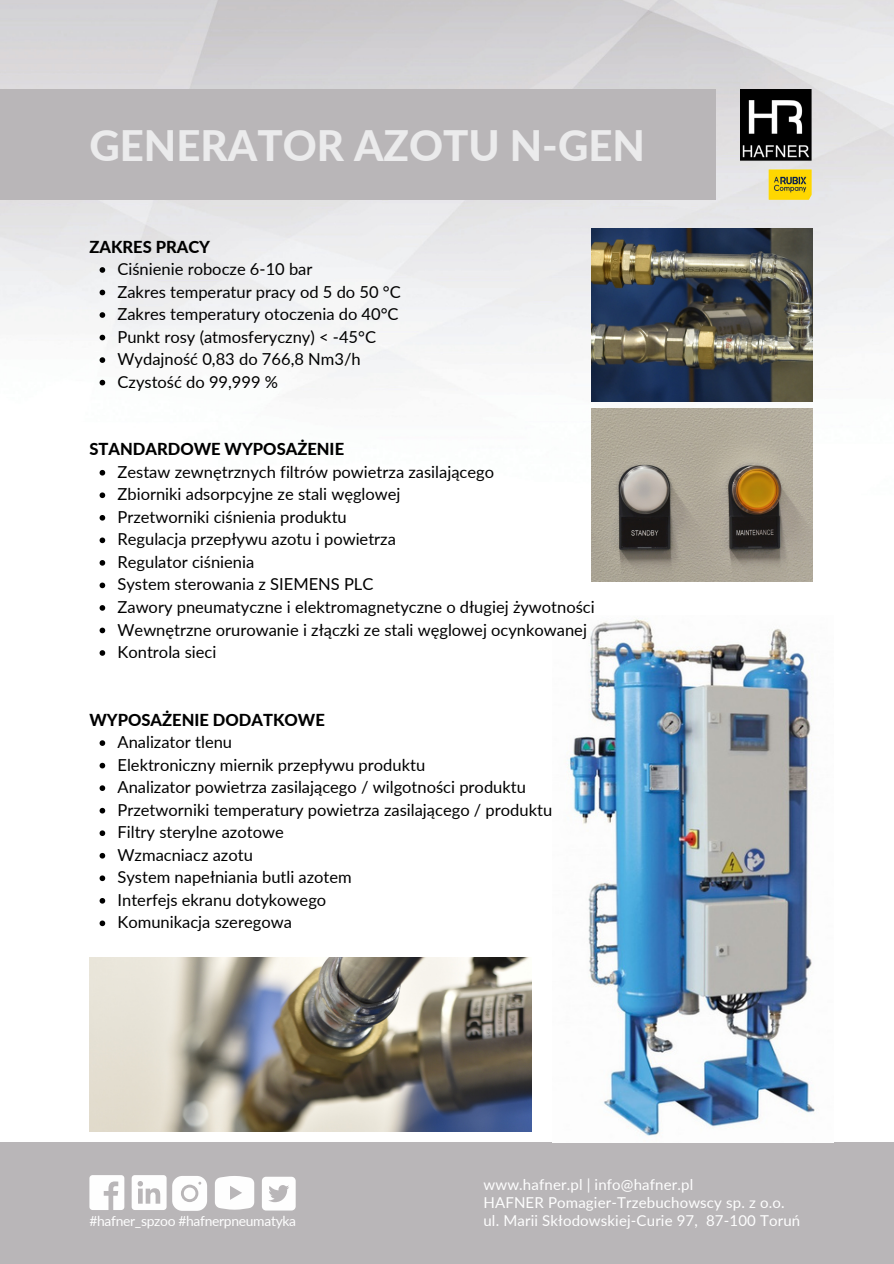
<style>
.page{position:relative;width:894px;height:1264px;background:#fff}
.page>*{position:absolute;margin:0;border:0;box-sizing:border-box;transform-origin:0 0}
.t1{font:800 42px "Lato";color:#ebebec}
.t2{font:16.5px "Lato";color:#000}
.t3{font:800 16.5px "Lato";color:#000}
.t4{font:15px "Lato";letter-spacing:.01em;color:#fefefe}
.t5{font:13.8px "Lato";letter-spacing:-.02em;color:#fefefe}
</style>
<div class="page">
<div style="left:0;top:1142px;width:893px;height:121px;background:#b9b6b8"></div>
<img style="left:0;top:0;width:893px;height:557px">
<img style="left:740px;top:89px;width:71px;height:111px">
<svg style="left:262px;top:1176px;width:33px;height:34px"></svg>
<svg style="left:215px;top:1176px;width:39px;height:33px"></svg>
<svg style="left:89px;top:1175px;width:35px;height:34px"></svg>
<svg style="left:132px;top:1175px;width:34px;height:34px"></svg>
<svg style="left:172px;top:1176px;width:35px;height:34px"></svg>
<div style="left:0;top:89px;width:715px;height:111px;background:#b9b6b8"></div>
<img style="left:568px;top:619px;width:247px;height:517px">
<svg style="left:99px;top:267px;width:6px;height:6px"></svg>
<svg style="left:99px;top:290px;width:6px;height:5px"></svg>
<svg style="left:99px;top:312px;width:6px;height:6px"></svg>
<svg style="left:99px;top:335px;width:6px;height:5px"></svg>
<svg style="left:99px;top:357px;width:6px;height:6px"></svg>
<svg style="left:99px;top:380px;width:6px;height:5px"></svg>
<svg style="left:99px;top:470px;width:6px;height:5px"></svg>
<svg style="left:99px;top:492px;width:6px;height:6px"></svg>
<svg style="left:99px;top:515px;width:6px;height:5px"></svg>
<svg style="left:99px;top:537px;width:6px;height:6px"></svg>
<svg style="left:99px;top:560px;width:6px;height:5px"></svg>
<svg style="left:99px;top:582px;width:6px;height:6px"></svg>
<svg style="left:99px;top:605px;width:6px;height:5px"></svg>
<svg style="left:99px;top:627px;width:6px;height:6px"></svg>
<svg style="left:99px;top:650px;width:6px;height:5px"></svg>
<svg style="left:99px;top:740px;width:6px;height:6px"></svg>
<svg style="left:99px;top:762px;width:6px;height:6px"></svg>
<svg style="left:99px;top:785px;width:6px;height:6px"></svg>
<svg style="left:99px;top:807px;width:6px;height:6px"></svg>
<svg style="left:99px;top:830px;width:6px;height:6px"></svg>
<svg style="left:99px;top:853px;width:6px;height:5px"></svg>
<svg style="left:99px;top:875px;width:6px;height:6px"></svg>
<svg style="left:99px;top:898px;width:6px;height:5px"></svg>
<svg style="left:99px;top:920px;width:6px;height:6px"></svg>
<img style="left:89px;top:957px;width:442px;height:174px">
<img style="left:591px;top:408px;width:221px;height:174px">
<img style="left:591px;top:228px;width:221px;height:174px">
<p class="t1" style="left:89px;top:119px;width:557px">GENERATOR AZOTU N-GEN</p>
<p class="t3" style="left:89px;top:236px;width:122px">ZAKRES PRACY</p>
<p class="t2" style="left:117px;top:259px;width:196px">Ciśnienie robocze 6-10 bar</p>
<p class="t2" style="left:117px;top:281px;width:285px">Zakres temperatur pracy od 5 do 50 °C</p>
<p class="t2" style="left:117px;top:304px;width:282px">Zakres temperatury otoczenia do 40°C</p>
<p class="t2" style="left:117px;top:326px;width:260px">Punkt rosy (atmosferyczny) &lt; -45°C</p>
<p class="t2" style="left:117px;top:349px;width:244px">Wydajność 0,83 do 766,8 Nm3/h</p>
<p class="t2" style="left:117px;top:371px;width:162px">Czystość do 99,999 %</p>
<p class="t3" style="left:89px;top:439px;width:256px">STANDARDOWE WYPOSAŻENIE</p>
<p class="t2" style="left:117px;top:461px;width:378px">Zestaw zewnętrznych filtrów powietrza zasilającego</p>
<p class="t2" style="left:117px;top:484px;width:284px">Zbiorniki adsorpcyjne ze stali węglowej</p>
<p class="t2" style="left:117px;top:506px;width:231px">Przetworniki ciśnienia produktu</p>
<p class="t2" style="left:117px;top:529px;width:280px">Regulacja przepływu azotu i powietrza</p>
<p class="t2" style="left:117px;top:551px;width:138px">Regulator ciśnienia</p>
<p class="t2" style="left:117px;top:574px;width:257px">System sterowania z SIEMENS PLC</p>
<p class="t2" style="left:117px;top:596px;width:478px">Zawory pneumatyczne i elektromagnetyczne o długiej żywotności</p>
<p class="t2" style="left:117px;top:619px;width:471px">Wewnętrzne orurowanie i złączki ze stali węglowej ocynkowanej</p>
<p class="t2" style="left:117px;top:641px;width:100px">Kontrola sieci</p>
<p class="t3" style="left:89px;top:709px;width:237px">WYPOSAŻENIE DODATKOWE</p>
<p class="t2" style="left:117px;top:732px;width:116px">Analizator tlenu</p>
<p class="t2" style="left:117px;top:754px;width:309px">Elektroniczny miernik przepływu produktu</p>
<p class="t2" style="left:117px;top:777px;width:410px">Analizator powietrza zasilającego / wilgotności produktu</p>
<p class="t2" style="left:117px;top:799px;width:436px">Przetworniki temperatury powietrza zasilającego / produktu</p>
<p class="t2" style="left:117px;top:822px;width:168px">Filtry sterylne azotowe</p>
<p class="t2" style="left:117px;top:844px;width:137px">Wzmacniacz azotu</p>
<p class="t2" style="left:117px;top:867px;width:236px">System napełniania butli azotem</p>
<p class="t2" style="left:117px;top:889px;width:210px">Interfejs ekranu dotykowego</p>
<p class="t2" style="left:117px;top:912px;width:176px">Komunikacja szeregowa</p>
<p class="t5" style="left:89px;top:1212px;width:208px">#hafner_spzoo #hafnerpneumatyka</p>
<p class="t4" style="left:483px;top:1174px;width:211px">www.hafner.pl | info@hafner.pl</p>
<p class="t4" style="left:483px;top:1192px;width:302px">HAFNER Pomagier-Trzebuchowscy sp. z o.o.</p>
<p class="t4" style="left:483px;top:1210px;width:318px">ul. Marii Skłodowskiej-Curie 97, 87-100 Toruń</p>
</div>
